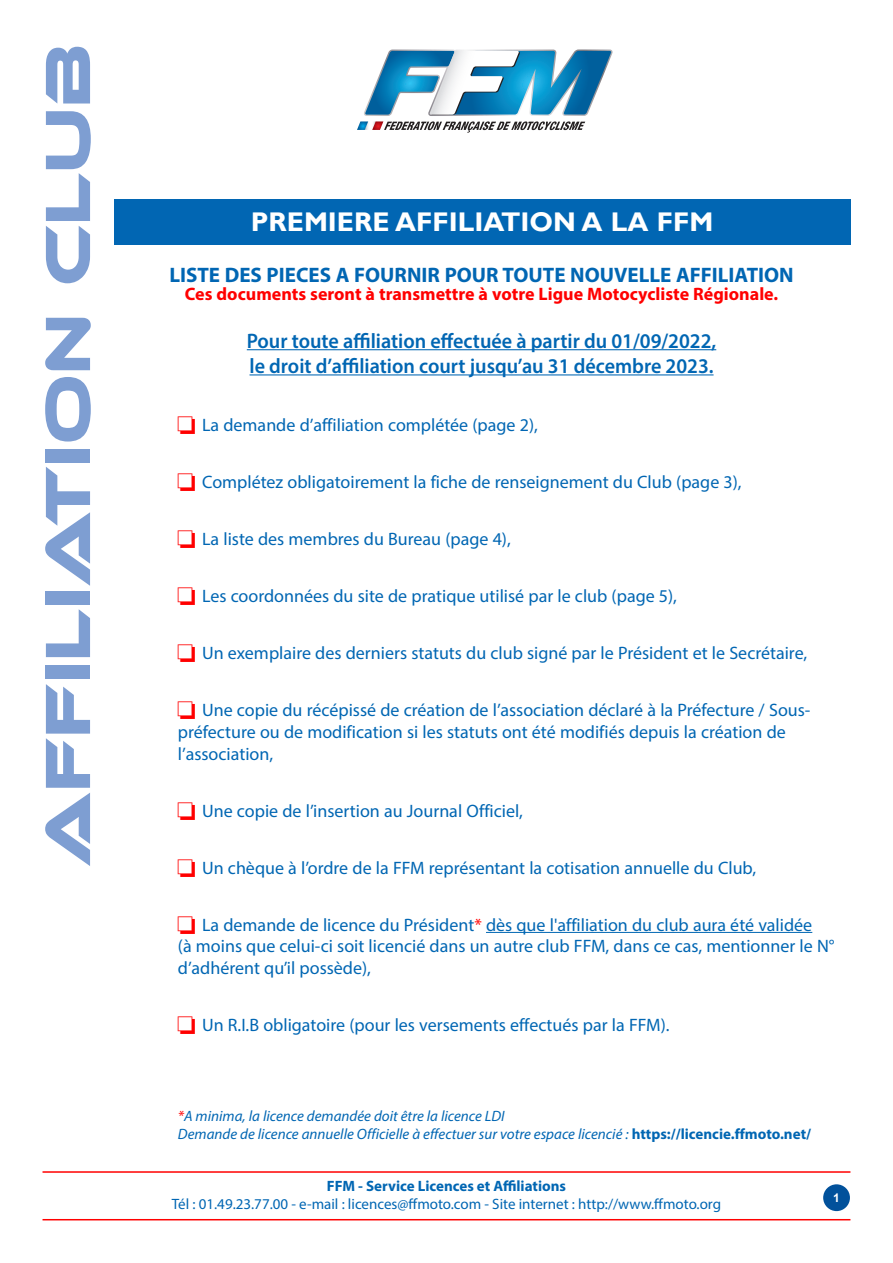
<style>
.page{position:relative;width:893px;height:1263px;background:#fff}
.page>*{position:absolute;margin:0;border:0;box-sizing:border-box;transform-origin:0 0}
.Normal_e{font:66px "Ethnocentric Rg";color:#7e9ed2}
.Normal_e-2{font:700 27px "Gill Sans";color:#fff}
.Texte_base{font:600 21px "Myriad Pro";color:#0166b3;scale:.96 1}
.Normal_e-3{font:700 21px "Myriad Pro";color:#0166b3}
.Normal_e-4{font:18px/21.6px "Myriad Pro";color:#0166b3}
.Normal_e-5{font:700 18px "Myriad Pro";color:#f00}
.Normal_e-6{font:italic 15px "Myriad Pro";color:#0166b3}
.t1{font:15px "Myriad Pro";color:#0166b3}
.t2{font:700 15px "Myriad Pro";color:#0166b3}
.t3{font:700 12px "Arial";color:#fff}
.s1{color:#f00}
.s2{font-weight:700;font-style:normal}
</style>
<div class="page">
<hr style="left:43px;top:1219px;width:807px;height:1px;background:#f00">
<hr style="left:43px;top:1171px;width:807px;height:2px;background:#f00">
<div style="left:823px;top:1184px;width:27px;height:27px;background:#01519b;border-radius:50%"></div>
<div style="left:114px;top:199px;width:736px;height:46px;background:#0166b3"></div>
<hr style="left:247px;top:349px;width:469px;height:1px;background:#0166b3">
<hr style="left:249px;top:374px;width:465px;height:1px;background:#0166b3">
<hr style="left:486px;top:932px;width:326px;height:1px;background:#0166b3">
<svg style="left:357px;top:49px;width:256px;height:84px"></svg>
<p class="Normal_e" style="left:28px;top:867px;width:824px;rotate:-90deg">affiliation club</p>
<p class="Normal_e-2" style="left:251px;top:206px;width:464px">PREMIERE AFFILIATION A LA FFM</p>
<p class="Normal_e-3" style="left:169px;top:261px;width:626px">LISTE DES PIECES A FOURNIR POUR TOUTE NOUVELLE AFFILIATION</p>
<p class="Normal_e-5" style="left:185px;top:282px;width:595px">Ces documents seront à transmettre à votre Ligue Motocycliste Régionale.</p>
<p class="Texte_base" style="left:247px;top:327px;width:491px">Pour toute affiliation effectuée à partir du 01/09/2022,</p>
<p class="Texte_base" style="left:249px;top:352px;width:485px">le droit d’affiliation court jusqu’au 31 décembre 2023.</p>
<p class="Normal_e-4" style="left:178px;top:414px;width:361px"><span class="s1">□</span> La demande d’affiliation complétée (page 2),</p>
<p class="Normal_e-4" style="left:178px;top:471px;width:565px"><span class="s1">□</span> Complétez obligatoirement la fiche de renseignement du Club (page 3),</p>
<p class="Normal_e-4" style="left:178px;top:528px;width:334px"><span class="s1">□</span> La liste des membres du Bureau (page 4),</p>
<p class="Normal_e-4" style="left:178px;top:585px;width:501px"><span class="s1">□</span> Les coordonnées du site de pratique utilisé par le club (page 5),</p>
<p class="Normal_e-4" style="left:178px;top:642px;width:631px"><span class="s1">□</span> Un exemplaire des derniers statuts du club signé par le Président et le Secrétaire,</p>
<p class="Normal_e-4" style="left:178px;top:699px;width:634px"><span class="s1">□</span> Une copie du récépissé de création de l’association déclaré à la Préfecture / Sous&shy;préfecture ou de modification si les statuts ont été modifiés depuis la création de l’association,</p>
<p class="Normal_e-4" style="left:178px;top:799px;width:347px"><span class="s1">□</span> Une copie de l’insertion au Journal Officiel,</p>
<p class="Normal_e-4" style="left:178px;top:856px;width:580px"><span class="s1">□</span> Un chèque à l’ordre de la FFM représentant la cotisation annuelle du Club,</p>
<p class="Normal_e-4" style="left:178px;top:913px;width:636px"><span class="s1">□</span> La demande de licence du Président<span class="s1">*</span> dès que l'affiliation du club aura été validée</p>
<p class="Normal_e-4" style="left:178px;top:935px;width:658px">(à moins que celui-ci soit licencié dans un autre club FFM, dans ce cas, mentionner le N° d’adhérent qu’il possède),</p>
<p class="Normal_e-4" style="left:178px;top:1014px;width:493px"><span class="s1">□</span> Un R.I.B obligatoire (pour les versements effectués par la FFM).</p>
<p class="Normal_e-6" style="left:178px;top:1106px;width:328px"><span class="s1">*</span>A minima, la licence demandée doit être la licence LDI</p>
<p class="Normal_e-6" style="left:178px;top:1124px;width:635px">Demande de licence annuelle Officielle à effectuer sur votre espace licencié : <span class="s2">https://licencie.ffmoto.net/</span></p>
<p class="t2" style="left:327px;top:1176px;width:241px">FFM - Service Licences et Affiliations</p>
<p class="t1" style="left:172px;top:1195px;width:551px">Tél : 01.49.23.77.00 - e-mail : licences@ffmoto.com - Site internet : http://www.ffmoto.org</p>
<p class="t3" style="left:833px;top:1189px;width:8px">1</p>
</div>
